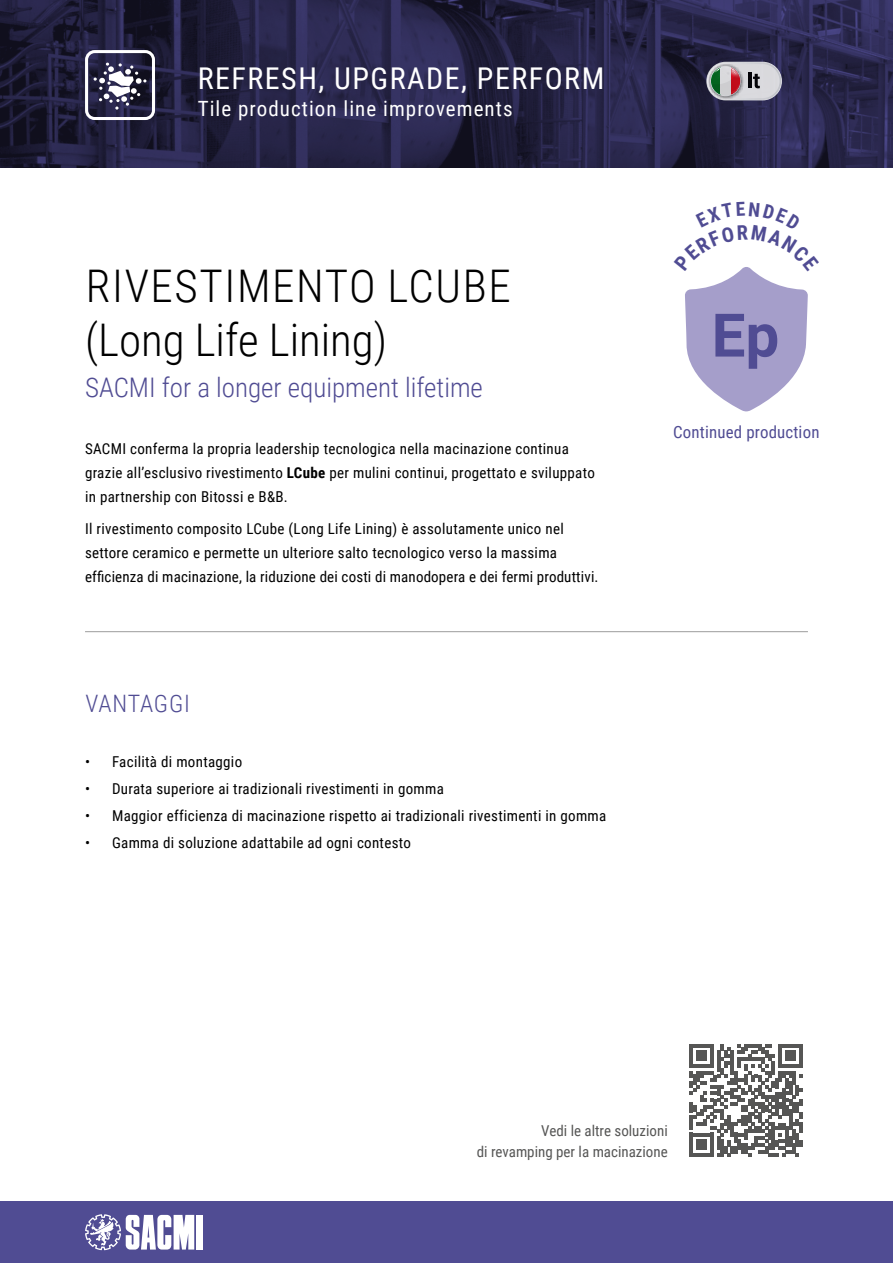
<style>
.page{position:relative;width:893px;height:1263px;background:#fff}
.page>*{position:absolute;margin:0;border:0;box-sizing:border-box;transform-origin:0 0}
.t1{font:300 45px/54px "Roboto Condensed";letter-spacing:.02em;color:#000}
.t2{font:30px "Roboto Condensed";letter-spacing:.05em;color:#fff}
.t3{font:300 27px "Roboto Condensed";color:#504c93}
.t4{font:300 24px "Roboto Condensed";letter-spacing:.03em;color:#504c93}
.t5{font:21px "Roboto Condensed";letter-spacing:.05em;color:#fff}
.t6{font:16.8px "Roboto Condensed";letter-spacing:.01em;color:#504c93}
.t7{font:15px/24px "Roboto Condensed";letter-spacing:.02em;color:#000}
.t8{font:15px/21px "Roboto Condensed";color:#565655;text-align:right}
.s1{font-weight:700}
</style>
<div class="page">
<img style="left:0;top:0;width:893px;height:168px">
<hr style="left:85px;top:631px;width:723px;height:1px;background:#9c9c9c">
<div style="left:0;top:1201px;width:893px;height:62px;background:#504c93"></div>
<div style="left:196px;top:1215px;width:6px;height:34px;background:#fff"></div>
<svg style="left:85px;top:1214px;width:109px;height:36px"></svg>
<div style="left:85px;top:50px;width:70px;height:70px;border:3px solid #fff;border-radius:8px"></div>
<svg style="left:94px;top:63px;width:52px;height:47px"></svg>
<svg style="left:690px;top:1044px;width:112px;height:113px"></svg>
<div style="left:707px;top:62px;width:74px;height:38px;background:#cacbd1;border-radius:19px"></div>
<div style="left:709px;top:64px;width:71px;height:34px;background:#d9d9dd;border-radius:17px"></div>
<svg style="left:707px;top:63px;width:38px;height:38px"></svg>
<svg style="left:710px;top:66px;width:31px;height:30px"></svg>
<svg style="left:711px;top:94px;width:9px;height:2px"></svg>
<svg style="left:731px;top:94px;width:9px;height:2px"></svg>
<svg style="left:711px;top:66px;width:29px;height:30px"></svg>
<svg style="left:711px;top:66px;width:29px;height:28px"></svg>
<hr style="left:748px;top:73px;width:3px;height:15px;background:#000">
<svg style="left:753px;top:74px;width:7px;height:14px"></svg>
<svg style="left:685px;top:267px;width:123px;height:144px"></svg>
<h2 class="t2" style="left:198px;top:58px;width:408px">REFRESH, UPGRADE, PERFORM</h2>
<h3 class="t5" style="left:198px;top:94px;width:316px">Tile production line improvements</h3>
<h1 class="t1" style="left:85px;top:257px;width:427px">RIVESTIMENTO LCUBE (Long Life Lining)</h1>
<h3 class="t3" style="left:85px;top:368px;width:399px">SACMI for a longer equipment lifetime</h3>
<p class="t7" style="left:85px;top:436px;width:511px">SACMI conferma la propria leadership tecnologica nella macinazione continua grazie all’esclusivo rivestimento <span class="s1">LCube</span> per mulini continui, progettato e sviluppato in partnership con Bitossi e B&amp;B.</p>
<p class="t7" style="left:85px;top:516px;width:515px">Il rivestimento composito LCube (Long Life Lining) è assolutamente unico nel settore ceramico e permette un ulteriore salto tecnologico verso la massima efficienza di macinazione, la riduzione dei costi di manodopera e dei fermi produttivi.</p>
<h3 class="t4" style="left:85px;top:687px;width:106px">VANTAGGI</h3>
<p class="t7" style="left:85px;top:749px;width:159px">• Facilità di montaggio</p>
<p class="t7" style="left:85px;top:776px;width:360px">• Durata superiore ai tradizionali rivestimenti in gomma</p>
<p class="t7" style="left:85px;top:803px;width:523px">• Maggior efficienza di macinazione rispetto ai tradizionali rivestimenti in gomma</p>
<p class="t7" style="left:85px;top:830px;width:327px">• Gamma di soluzione adattabile ad ogni contesto</p>
<p class="t6" style="left:673px;top:420px;width:148px">Continued production</p>
<p class="t8" style="left:477px;top:1120px;width:192px">Vedi le altre soluzioni<br>di revamping per la macinazione</p>
</div>
